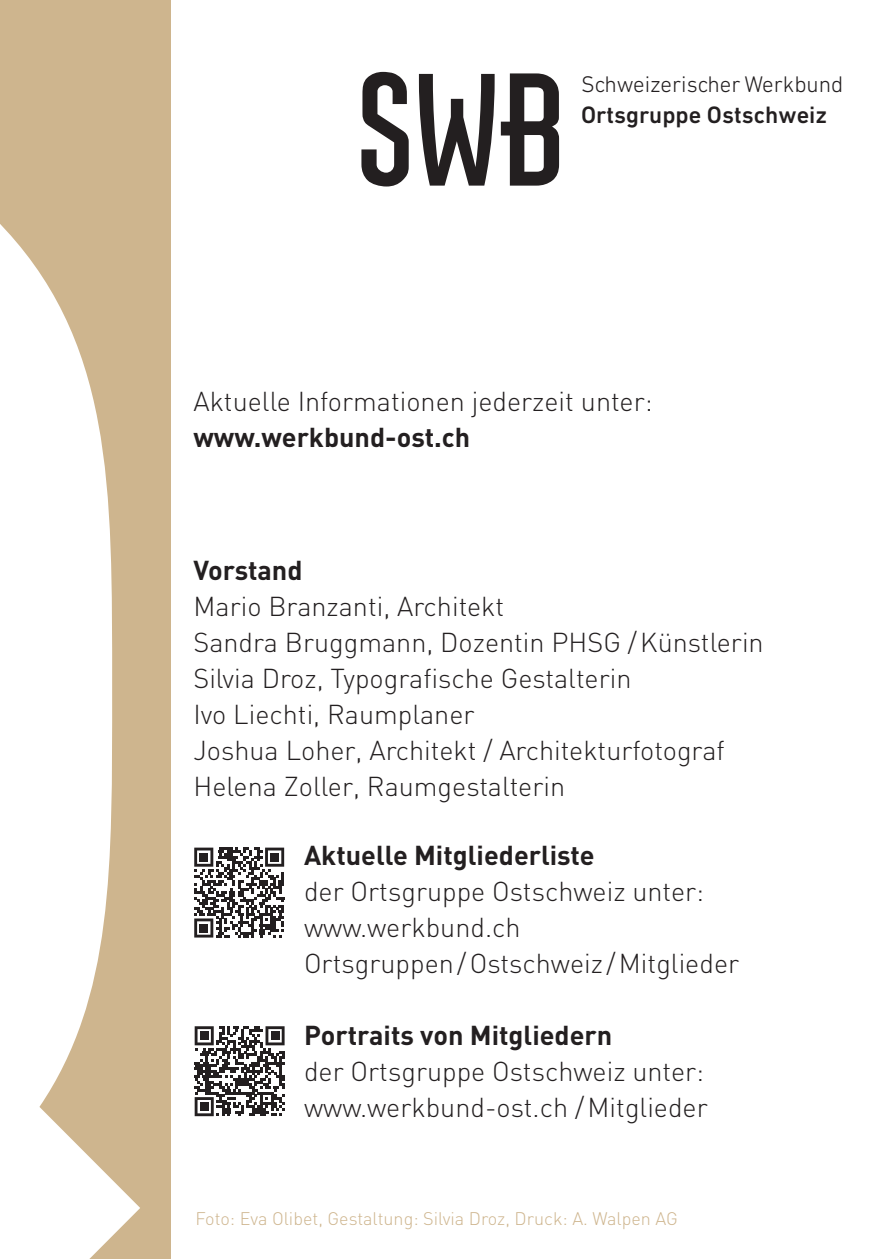
<style>
.page{position:relative;width:893px;height:1259px;background:#fff}
.page>*{position:absolute;margin:0;border:0;box-sizing:border-box;transform-origin:0 0}
.t1{font:300 27px/36px "DIN";color:#231f20}
.t2{font:700 27px "DIN";color:#231f20}
.t3{font:500 24px "DIN Next LT Pro";color:#231f20}
.t4{font:300 23.1px "DIN Next LT Pro";color:#231f20}
.t5{font:300 18px "DIN";color:#ceb58e}
</style>
<div class="page">
<svg style="left:361px;top:72px;width:48px;height:114px"></svg>
<svg style="left:419px;top:74px;width:76px;height:112px"></svg>
<svg style="left:501px;top:73px;width:58px;height:113px"></svg>
<div style="left:0;top:0;width:170px;height:1259px;background:#ceb58e"></div>
<svg style="left:0;top:224px;width:140px;height:1035px;fill:#fff"></svg>
<svg style="left:194px;top:847px;width:90px;height:90px"></svg>
<div style="left:200px;top:853px;width:8px;height:8px;background:#231f20"></div>
<div style="left:271px;top:853px;width:8px;height:8px;background:#231f20"></div>
<div style="left:200px;top:924px;width:8px;height:8px;background:#231f20"></div>
<svg style="left:195px;top:1026px;width:90px;height:90px"></svg>
<div style="left:200px;top:1031px;width:8px;height:9px;background:#231f20"></div>
<div style="left:271px;top:1031px;width:8px;height:9px;background:#231f20"></div>
<div style="left:200px;top:1102px;width:8px;height:8px;background:#231f20"></div>
<p class="t4" style="left:581px;top:71px;width:264px">Schweizerischer Werkbund</p>
<p class="t3" style="left:581px;top:101px;width:248px">Ortsgruppe Ostschweiz</p>
<p class="t1" style="left:193px;top:383px;width:461px">Aktuelle Informationen jederzeit unter:</p>
<p class="t2" style="left:193px;top:419px;width:278px">www.werkbund-ost.ch</p>
<p class="t2" style="left:193px;top:553px;width:110px">Vorstand</p>
<p class="t1" style="left:193px;top:588px;width:572px">Mario Branzanti, Architekt<br>Sandra Bruggmann, Dozentin PHSG /Künstlerin Silvia Droz, Typografische Gestalterin<br>Ivo Liechti, Raumplaner<br>Joshua Loher, Architekt / Architekturfotograf Helena Zoller, Raumgestalterin</p>
<p class="t2" style="left:304px;top:837px;width:292px">Aktuelle Mitgliederliste</p>
<p class="t1" style="left:304px;top:872px;width:437px">der Ortsgruppe Ostschweiz unter: www.werkbund.ch<br>Ortsgruppen/Ostschweiz /Mitglieder</p>
<p class="t2" style="left:304px;top:1017px;width:310px">Portraits von Mitgliedern</p>
<p class="t1" style="left:304px;top:1052px;width:405px">der Ortsgruppe Ostschweiz unter: www.werkbund-ost.ch /Mitglieder</p>
<p class="t5" style="left:196px;top:1207px;width:484px">Foto: Eva Olibet, Gestaltung: Silvia Droz, Druck: A. Walpen AG</p>
</div>
